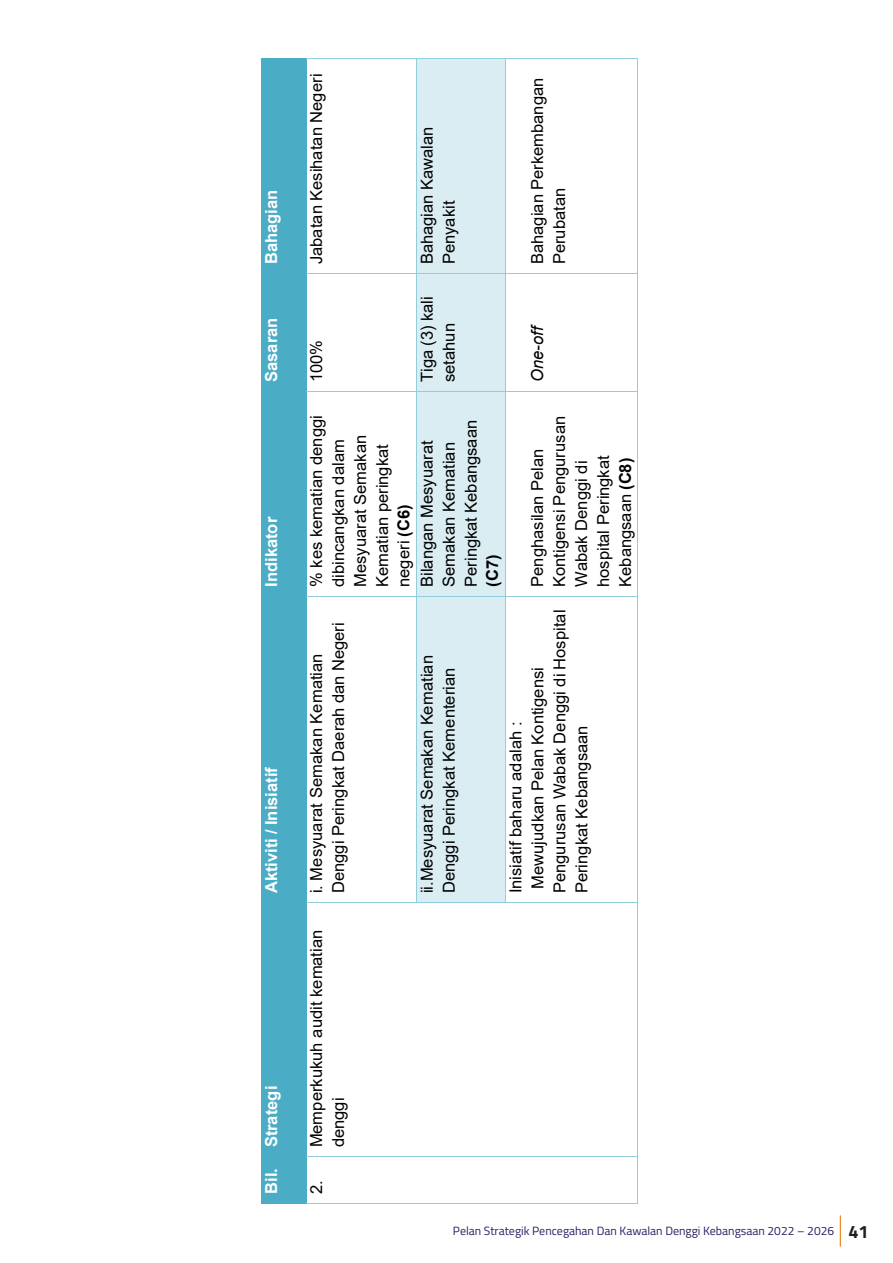
<style>
.page{position:relative;width:893px;height:1263px;background:#fff}
.page>*{position:absolute;margin:0;border:0;box-sizing:border-box;transform-origin:0 0}
.t1{font:16.5px/21.9px "Arial";color:#000}
.t2{font:700 16.5px "Arial";color:#fff}
.t3{font:italic 16.5px "Arial";color:#000}
.t4{font:12px "Titillium";color:#252161}
.s1{font-weight:700}
.s2{font-weight:700;font-size:18px;color:#231f20}
</style>
<div class="page">
<hr style="left:840px;top:1215px;width:1px;height:31px;background:#eb7d12">
<div style="left:261px;top:1157px;width:45px;height:46px;background:#4aacc5"></div>
<div style="left:261px;top:903px;width:45px;height:254px;background:#4aacc5"></div>
<div style="left:261px;top:596px;width:45px;height:307px;background:#4aacc5"></div>
<div style="left:261px;top:391px;width:45px;height:205px;background:#4aacc5"></div>
<div style="left:261px;top:274px;width:45px;height:117px;background:#4aacc5"></div>
<div style="left:261px;top:58px;width:45px;height:216px;background:#4aacc5"></div>
<hr style="left:306px;top:1203px;width:110px;height:1px;background:#92cddc">
<hr style="left:306px;top:1156px;width:110px;height:1px;background:#92cddc">
<hr style="left:306px;top:902px;width:110px;height:1px;background:#92cddc">
<hr style="left:306px;top:596px;width:110px;height:1px;background:#92cddc">
<hr style="left:306px;top:391px;width:110px;height:1px;background:#92cddc">
<hr style="left:306px;top:273px;width:110px;height:1px;background:#92cddc">
<hr style="left:306px;top:58px;width:110px;height:1px;background:#92cddc">
<div style="left:417px;top:597px;width:88px;height:305px;background:#daedf3"></div>
<div style="left:417px;top:392px;width:88px;height:204px;background:#daedf3"></div>
<div style="left:417px;top:274px;width:88px;height:117px;background:#daedf3"></div>
<div style="left:417px;top:59px;width:88px;height:214px;background:#daedf3"></div>
<hr style="left:416px;top:597px;width:1px;height:305px;background:#92cddc">
<hr style="left:416px;top:392px;width:1px;height:204px;background:#92cddc">
<hr style="left:416px;top:274px;width:1px;height:117px;background:#92cddc">
<hr style="left:416px;top:59px;width:1px;height:214px;background:#92cddc">
<hr style="left:417px;top:1203px;width:88px;height:1px;background:#92cddc">
<hr style="left:417px;top:1156px;width:88px;height:1px;background:#92cddc">
<hr style="left:417px;top:902px;width:88px;height:1px;background:#92cddc">
<hr style="left:417px;top:596px;width:88px;height:1px;background:#92cddc">
<hr style="left:417px;top:391px;width:88px;height:1px;background:#92cddc">
<hr style="left:417px;top:273px;width:88px;height:1px;background:#92cddc">
<hr style="left:417px;top:58px;width:88px;height:1px;background:#92cddc">
<hr style="left:505px;top:597px;width:1px;height:305px;background:#92cddc">
<hr style="left:505px;top:392px;width:1px;height:204px;background:#92cddc">
<hr style="left:505px;top:274px;width:1px;height:117px;background:#92cddc">
<hr style="left:505px;top:59px;width:1px;height:214px;background:#92cddc">
<hr style="left:506px;top:1203px;width:132px;height:1px;background:#92cddc">
<hr style="left:638px;top:1157px;width:1px;height:46px;background:#92cddc">
<hr style="left:506px;top:1156px;width:132px;height:1px;background:#92cddc">
<hr style="left:638px;top:903px;width:1px;height:253px;background:#92cddc">
<hr style="left:506px;top:902px;width:132px;height:1px;background:#92cddc">
<hr style="left:638px;top:597px;width:1px;height:305px;background:#92cddc">
<hr style="left:506px;top:596px;width:132px;height:1px;background:#92cddc">
<hr style="left:638px;top:392px;width:1px;height:204px;background:#92cddc">
<hr style="left:506px;top:391px;width:132px;height:1px;background:#92cddc">
<hr style="left:638px;top:274px;width:1px;height:117px;background:#92cddc">
<hr style="left:506px;top:273px;width:132px;height:1px;background:#92cddc">
<hr style="left:638px;top:59px;width:1px;height:214px;background:#92cddc">
<hr style="left:506px;top:58px;width:132px;height:1px;background:#92cddc">
<p class="t2" style="left:260px;top:264px;width:76px;rotate:-90deg">Bahagian</p>
<p class="t2" style="left:260px;top:382px;width:66px;rotate:-90deg">Sasaran</p>
<p class="t2" style="left:260px;top:587px;width:72px;rotate:-90deg">Indikator</p>
<p class="t2" style="left:260px;top:893px;width:128px;rotate:-90deg">Aktiviti / Inisiatif</p>
<p class="t2" style="left:260px;top:1147px;width:63px;rotate:-90deg">Strategi</p>
<p class="t2" style="left:260px;top:1194px;width:27px;rotate:-90deg">Bil.</p>
<p class="t1" style="left:305px;top:264px;width:192px;rotate:-90deg">Jabatan Kesihatan Negeri</p>
<p class="t1" style="left:305px;top:382px;width:44px;rotate:-90deg">100%</p>
<p class="t1" style="left:416px;top:264px;width:139px;rotate:-90deg">Bahagian Kawalan<br>Penyakit</p>
<p class="t1" style="left:416px;top:382px;width:87px;rotate:-90deg">Tiga (3) kali setahun</p>
<p class="t1" style="left:305px;top:587px;width:173px;rotate:-90deg">% kes kematian denggi dibincangkan dalam<br>Mesyuarat Semakan<br>Kematian peringkat negeri <span class="s1">(C6)</span></p>
<p class="t1" style="left:416px;top:587px;width:169px;rotate:-90deg">Bilangan Mesyuarat<br>Semakan Kematian<br>Peringkat Kebangsaan <span class="s1">(C7)</span></p>
<p class="t1" style="left:526px;top:264px;width:188px;rotate:-90deg">Bahagian Perkembangan<br>Perubatan</p>
<p class="t3" style="left:527px;top:382px;width:59px;rotate:-90deg">One-off</p>
<p class="t1" style="left:526px;top:587px;width:172px;rotate:-90deg">Penghasilan Pelan<br>Kontigensi Pengurusan<br>Wabak Denggi di hospital Peringkat<br>Kebangsaan <span class="s1">(C8)</span></p>
<p class="t1" style="left:305px;top:893px;width:272px;rotate:-90deg">i. Mesyuarat Semakan Kematian<br>Denggi Peringkat Daerah dan Negeri</p>
<p class="t1" style="left:305px;top:1147px;width:219px;text-indent:-46px;rotate:-90deg">2. Memperkukuh audit kematian denggi</p>
<p class="t1" style="left:416px;top:893px;width:239px;rotate:-90deg">ii.Mesyuarat Semakan Kematian<br>Denggi Peringkat Kementerian</p>
<p class="t1" style="left:504px;top:893px;width:285px;rotate:-90deg">Inisiatif baharu adalah :<br>Mewujudkan Pelan Kontigensi<br>Pengurusan Wabak Denggi di Hospital<br>Peringkat Kebangsaan</p>
<p class="t4" style="left:453px;top:1222px;width:417px">Pelan Strategik Pencegahan Dan Kawalan Denggi Kebangsaan 2022 – 2026 <span class="s2">41</span></p>
</div>
